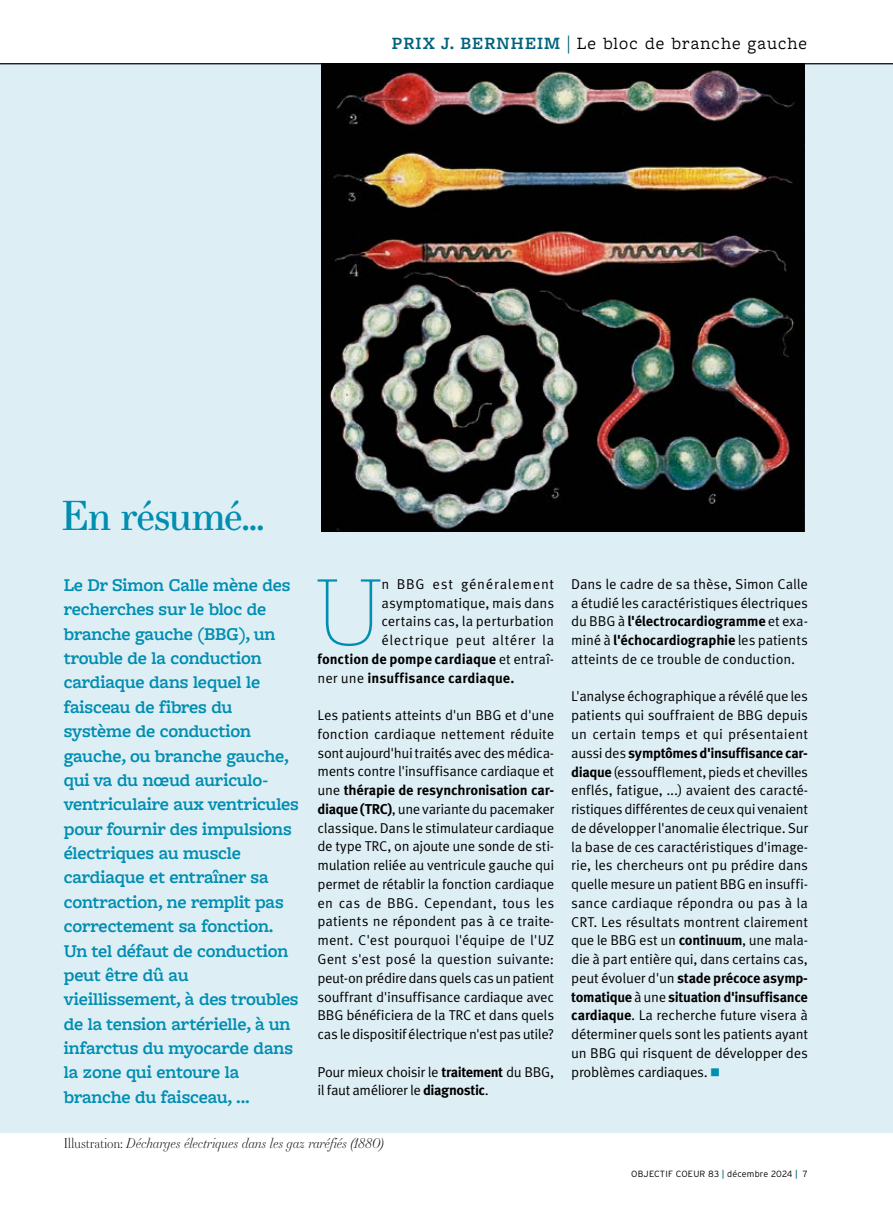
<style>
.page{position:relative;width:893px;height:1212px;background:#fff}
.page>*{position:absolute;margin:0;border:0;box-sizing:border-box;transform-origin:0 0}
.t1{font:100 99px "Jubilat";color:#008eb1}
.t2{font:40.5px "Essonnes Text";letter-spacing:-.035em;color:#008eb1}
.t3{font:600 18.75px/24.3px "Freight Macro Pro";letter-spacing:-.01em;color:#008eb1}
.t4{font:18px "Freight Macro Pro";letter-spacing:.05em;color:#000}
.t5{font:14.25px/18.8px "Meta Pro Norm";letter-spacing:-.015em;color:#000;text-align:justify}
.t6{font:700 14.25px/18.8px "Meta Pro";letter-spacing:-.015em;color:#000}
.t7{font:14.25px/18.8px "Meta Pro Norm";letter-spacing:-.035em;color:#000}
.t8{font:italic 300 13.5px "Essonnes Display";letter-spacing:-.01em;color:#000}
.t9{font:300 9px "Interstate";letter-spacing:.02em;color:#000}
.s1{font-weight:600;color:#00627d}
.s2{font-family:"Source Serif 4 Display";font-weight:700;color:#00627d}
.s3{font-family:"Meta Pro Norm";font-weight:400}
.s4{font-family:"Meta Pro";font-weight:700}
.s5{font-style:normal}
.s6{font-size:10.5px;color:#008eb1}
.s7{font-weight:400;color:#00627d}
</style>
<div class="page">
<div style="left:0;top:64px;width:893px;height:1069px;background:#deeef5"></div>
<img style="left:321px;top:65px;width:484px;height:467px">
<hr style="left:0;top:64px;width:893px;height:1px;background:#000">
<p class="t4" style="left:392px;top:31px;width:417px"><span class="s1">PRIX J. BERNHEIM</span> <span class="s2">|</span> Le bloc de branche gauche</p>
<h2 class="t2" style="left:62px;top:486px;width:205px">En résumé...</h2>
<p class="t3" style="left:64px;top:572px;width:237px">Le Dr Simon Calle mène des recherches sur le bloc de branche gauche (BBG), un trouble de la conduction cardiaque dans lequel le faisceau de fibres du système de conduction gauche, ou branche gauche, qui va du nœud auriculo&shy;ventriculaire aux ventricules pour fournir des impulsions électriques au muscle cardiaque et entraîner sa contraction, ne remplit pas correctement sa fonction.<br>Un tel défaut de conduction peut être dû au vieillissement, à des troubles de la tension artérielle, à un infarctus du myocarde dans la zone qui entoure la branche du faisceau, ...</p>
<h1 class="t1" style="left:316px;top:551px;width:68px">U</h1>
<p class="t5" style="left:381px;top:574px;width:174px">n BBG est généralement asymptomatique, mais dans certains cas, la perturbation électrique peut altérer la</p>
<p class="t6" style="left:317px;top:649px;width:238px">fonction de pompe cardiaque <span class="s3">et entraî&shy;ner une</span> insuffisance cardiaque.</p>
<p class="t5" style="left:317px;top:705px;width:238px">Les patients atteints d'un BBG et d'une fonction cardiaque nettement réduite sont aujourd'hui traités avec des médica&shy;ments contre l'insuffisance cardiaque et</p>
<p class="t6" style="left:317px;top:780px;width:238px"><span class="s3">une</span> thérapie de resynchronisation car-</p>
<p class="t5" style="left:317px;top:799px;width:238px"><span class="s4">diaque (TRC)</span>, une variante du pacemaker classique. Dans le stimulateur cardiaque de type TRC, on ajoute une sonde de sti&shy;mulation reliée au ventricule gauche qui permet de rétablir la fonction cardiaque en cas de BBG. Cependant, tous les patients ne répondent pas à ce traite&shy;ment. C'est pourquoi l'équipe de l'UZ Gent s'est posé la question suivante: peut-on prédire dans quels cas un patient souffrant d'insuffisance cardiaque avec BBG bénéficiera de la TRC et dans quels cas le dispositif électrique n'est pas utile?</p>
<p class="t7" style="left:317px;top:1061px;width:238px">Pour mieux choisir le <span class="s4">traitement</span> du BBG, il faut améliorer le <span class="s4">diagnostic</span>.</p>
<p class="t8" style="left:64px;top:1133px;width:322px"><span class="s5">Illustration:</span> Décharges électriques dans les gaz raréfiés (1880)</p>
<p class="t5" style="left:571px;top:574px;width:238px">Dans le cadre de sa thèse, Simon Calle a étudié les caractéristiques électriques</p>
<p class="t6" style="left:571px;top:611px;width:238px"><span class="s3">du BBG à</span> l'électrocardiogramme <span class="s3">et exa&shy;miné à</span> l'échocardiographie <span class="s3">les patients</span></p>
<p class="t5" style="left:571px;top:649px;width:226px">atteints de ce trouble de conduction.</p>
<p class="t5" style="left:571px;top:686px;width:238px">L'analyse échographique a révélé que les patients qui souffraient de BBG depuis un certain temps et qui présentaient</p>
<p class="t6" style="left:571px;top:742px;width:238px"><span class="s3">aussi des</span> symptômes d'insuffisance car-</p>
<p class="t5" style="left:571px;top:761px;width:238px"><span class="s4">diaque</span> (essoufflement, pieds et chevilles enflés, fatigue, ...) avaient des caracté&shy;ristiques différentes de ceux qui venaient de développer l'anomalie électrique. Sur la base de ces caractéristiques d'image&shy;rie, les chercheurs ont pu prédire dans quelle mesure un patient BBG en insuffi&shy;sance cardiaque répondra ou pas à la CRT. Les résultats montrent clairement que le BBG est un <span class="s4">continuum</span>, une mala&shy;die à part entière qui, dans certains cas,</p>
<p class="t6" style="left:571px;top:967px;width:238px"><span class="s3">peut évoluer d'un</span> stade précoce asymp&shy;tomatique <span class="s3">à une</span> situation d'insuffisance</p>
<p class="t5" style="left:571px;top:1005px;width:238px"><span class="s4">cardiaque</span>. La recherche future visera à déterminer quels sont les patients ayant un BBG qui risquent de développer des problèmes cardiaques. <span class="s6">■</span></p>
<p class="t9" style="left:631px;top:1168px;width:178px">OBJECTIF COEUR 83 <span class="s7">|</span> décembre 2024 <span class="s7">|</span> 7</p>
</div>
